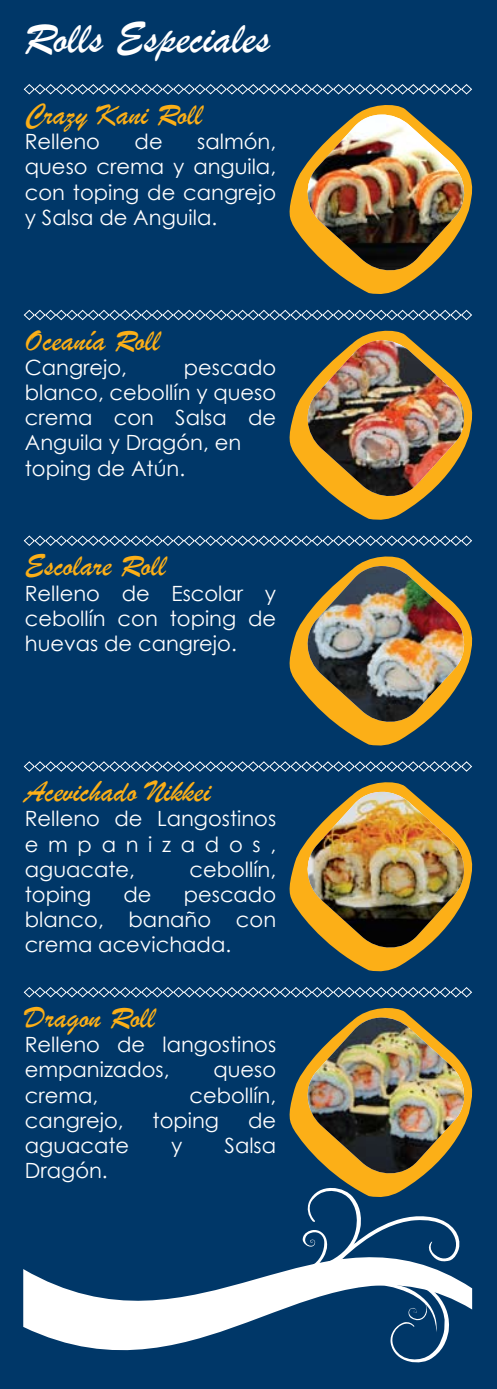
<style>
.page{position:relative;width:497px;height:1389px;background:#fff}
.page>*{position:absolute;margin:0;border:0;box-sizing:border-box;transform-origin:0 0}
.t1{font:45.5px "Brush Script";color:#fff}
.t2{font:31.5px "Brush Script";color:#fcaf17}
.t3{font:21px/25.2px "Century Gothic";color:#fff;text-align:justify}
</style>
<div class="page">
<div style="left:0;top:0;width:496px;height:1389px;background:#003768"></div>
<svg style="left:23px;top:1269px;width:448px;height:82px;fill:#fff"></svg>
<svg style="left:23px;top:84px;width:449px;height:11px"></svg>
<svg style="left:23px;top:309px;width:449px;height:12px"></svg>
<svg style="left:23px;top:535px;width:449px;height:11px"></svg>
<svg style="left:23px;top:761px;width:449px;height:11px"></svg>
<svg style="left:23px;top:987px;width:449px;height:11px"></svg>
<svg style="left:289px;top:105px;width:184px;height:189px"></svg>
<svg style="left:302px;top:111px;width:166px;height:163px"></svg>
<img style="left:305px;top:115px;width:160px;height:157px">
<svg style="left:289px;top:330px;width:184px;height:190px"></svg>
<svg style="left:302px;top:336px;width:166px;height:164px"></svg>
<img style="left:305px;top:340px;width:160px;height:158px">
<svg style="left:289px;top:556px;width:184px;height:190px"></svg>
<svg style="left:302px;top:562px;width:166px;height:164px"></svg>
<img style="left:305px;top:566px;width:160px;height:157px">
<svg style="left:289px;top:782px;width:184px;height:190px"></svg>
<svg style="left:302px;top:788px;width:166px;height:164px"></svg>
<img style="left:305px;top:792px;width:160px;height:157px">
<svg style="left:289px;top:1008px;width:184px;height:118px"></svg>
<svg style="left:292px;top:1014px;width:176px;height:349px"></svg>
<img style="left:305px;top:1018px;width:160px;height:157px">
<h1 class="t1" style="left:24px;top:10px;width:247px">Rolls Especiales</h1>
<h2 class="t2" style="left:25px;top:95px;width:178px">Crazy Kani Roll</h2>
<p class="t3" style="left:25px;top:129px;width:77px">Relleno</p>
<p class="t3" style="left:134px;top:129px;width:30px">de</p>
<p class="t3" style="left:25px;top:129px;width:252px;text-indent:172px">salmón, queso crema y anguila, con toping de cangrejo y Salsa de Anguila.</p>
<h2 class="t2" style="left:25px;top:321px;width:136px">Oceanía Roll</h2>
<p class="t3" style="left:25px;top:354px;width:104px">Cangrejo,</p>
<p class="t3" style="left:25px;top:354px;width:252px;text-align:left;text-indent:159px">pescado blanco, cebollín y queso crema con Salsa de<br>Anguila y Dragón, en toping de Atún.</p>
<h2 class="t2" style="left:25px;top:547px;width:142px">Escolare Roll</h2>
<p class="t3" style="left:25px;top:580px;width:252px">Relleno de Escolar y cebollín con toping de huevas de cangrejo.</p>
<h2 class="t2" style="left:25px;top:772px;width:187px">Acevichado Nikkei</h2>
<p class="t3" style="left:25px;top:806px;width:252px">Relleno de Langostinos empanizados, aguacate,</p>
<p class="t3" style="left:189px;top:856px;width:88px">cebollín,</p>
<p class="t3" style="left:25px;top:881px;width:68px">toping</p>
<p class="t3" style="left:123px;top:881px;width:30px">de</p>
<p class="t3" style="left:25px;top:881px;width:252px;text-indent:159px">pescado blanco, banaño con crema acevichada.</p>
<h2 class="t2" style="left:25px;top:998px;width:131px">Dragon Roll</h2>
<p class="t3" style="left:25px;top:1032px;width:252px">Relleno de langostinos empanizados,</p>
<p class="t3" style="left:213px;top:1057px;width:64px">queso</p>
<p class="t3" style="left:25px;top:1082px;width:75px">crema,</p>
<p class="t3" style="left:189px;top:1082px;width:88px">cebollín,</p>
<p class="t3" style="left:25px;top:1107px;width:100px">cangrejo,</p>
<p class="t3" style="left:152px;top:1107px;width:68px">toping</p>
<p class="t3" style="left:248px;top:1107px;width:30px">de</p>
<p class="t3" style="left:25px;top:1132px;width:106px">aguacate</p>
<p class="t3" style="left:171px;top:1132px;width:13px">y</p>
<p class="t3" style="left:224px;top:1132px;width:53px">Salsa</p>
<p class="t3" style="left:25px;top:1158px;width:84px">Dragón.</p>
</div>
